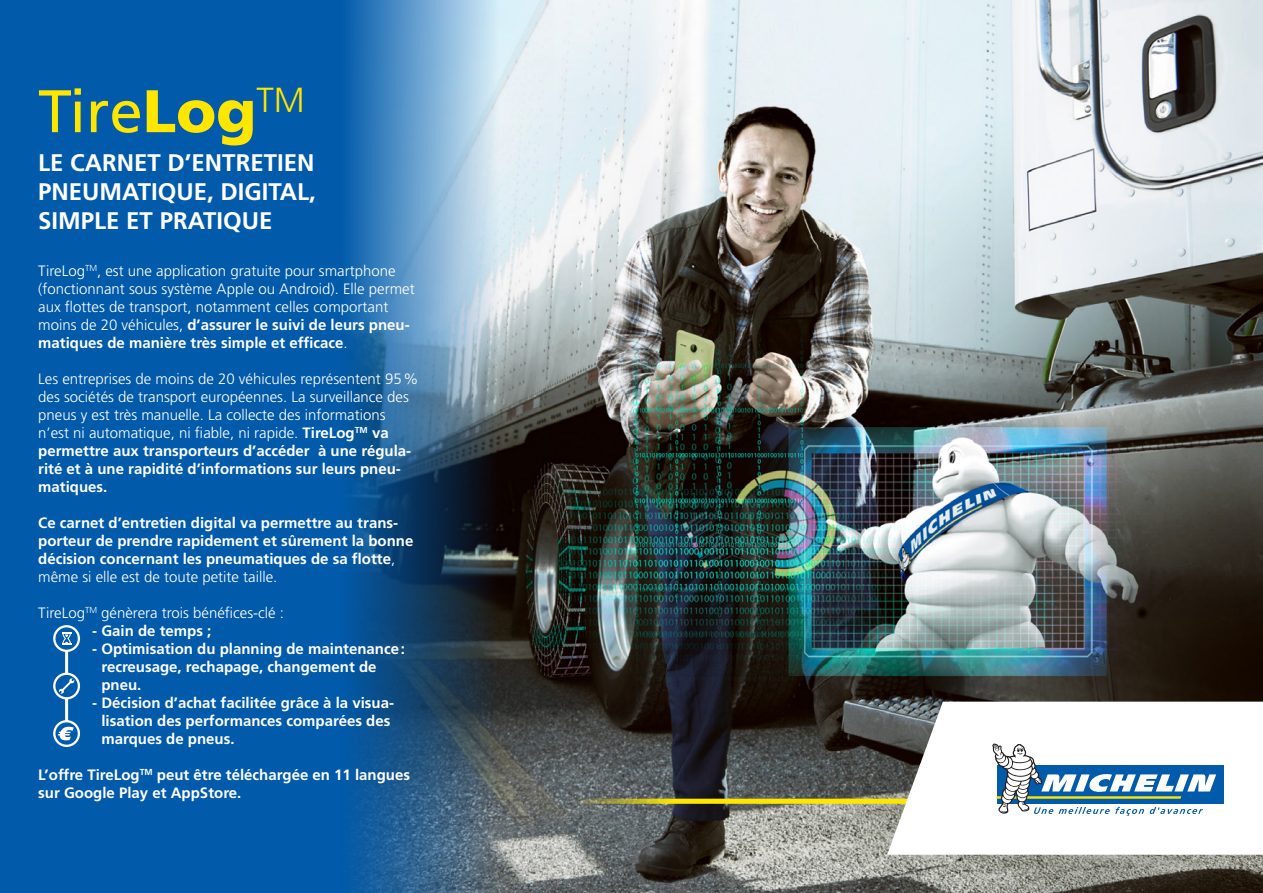
<style>
.page{position:relative;width:1263px;height:893px;background:#fff}
.page>*{position:absolute;margin:0;border:0;box-sizing:border-box;transform-origin:0 0}
._01_INTER{font:60px "Frutiger LT Std";color:#ffe601}
._01_INTER-2{font:700 24px/28.8px "Frutiger LT Std";color:#fff;text-align:justify}
._00_COURANT{font:300 15px/18px "Frutiger LT Std";color:#fff}
._00_COURANT-2{font:700 15px/18px "Frutiger LT Std";color:#fff}
.s1{font-weight:900}
.s2{font-weight:700}
.s3{font-weight:300}
</style>
<div class="page">
<img style="left:554px;top:0;width:709px;height:893px">
<svg style="left:574px;top:799px;width:313px;height:5px;background:#e1ce16"></svg>
<svg style="left:0;top:0;width:554px;height:893px;background:#2065a2"></svg>
<svg style="left:887px;top:702px;width:376px;height:153px"></svg>
<svg style="left:992px;top:743px;width:233px;height:73px"></svg>
<hr style="left:65px;top:651px;width:3px;height:24px;background:#fff">
<hr style="left:65px;top:699px;width:3px;height:23px;background:#fff">
<div style="left:53px;top:673px;width:27px;height:26px;border:2px solid #fff;border-radius:50%"></div>
<svg style="left:59px;top:678px;width:15px;height:16px"></svg>
<div style="left:53px;top:625px;width:27px;height:27px;border:2px solid #fff;border-radius:50%"></div>
<svg style="left:62px;top:632px;width:10px;height:13px"></svg>
<div style="left:53px;top:720px;width:27px;height:27px;border:2px solid #fff;border-radius:50%"></div>
<svg style="left:58px;top:727px;width:16px;height:13px"></svg>
<p class="_01_INTER" style="left:38px;top:76px;width:268px">Tire<span class="s1">Log</span><sup>TM</sup></p>
<p class="_01_INTER-2" style="left:38px;top:149px;width:279px">LE CARNET D’ENTRETIEN PNEUMATIQUE, DIGITAL, SIMPLE ET PRATIQUE</p>
<p class="_00_COURANT" style="left:38px;top:262px;width:378px">TireLog<sup>TM</sup>, est une application gratuite pour smartphone (fonctionnant sous système Apple ou Android). Elle permet aux flottes de transport, notamment celles comportant moins de 20 véhicules, <span class="s2">d’assurer le suivi de leurs pneu&shy;matiques de manière très simple et efficace</span>.</p>
<p class="_00_COURANT" style="left:38px;top:370px;width:382px">Les entreprises de moins de 20 véhicules représentent 95% des sociétés de transport européennes. La surveillance des pneus y est très manuelle. La collecte des informations n’est ni automatique, ni fiable, ni rapide. <span class="s2">TireLog</span><sup>TM</sup> <span class="s2">va permettre aux transporteurs d’accéder à une régula&shy;rité et à une rapidité d’informations sur leurs pneu&shy;matiques.</span></p>
<p class="_00_COURANT-2" style="left:38px;top:514px;width:377px">Ce carnet d’entretien digital va permettre au trans&shy;porteur de prendre rapidement et sûrement la bonne décision concernant les pneumatiques de sa flotte<span class="s3">, même si elle est de toute petite taille.</span></p>
<p class="_00_COURANT" style="left:38px;top:604px;width:247px">TireLog<sup>TM</sup> génèrera trois bénéfices-clé :</p>
<p class="_00_COURANT-2" style="left:92px;top:622px;width:121px">- Gain de temps ;</p>
<p class="_00_COURANT-2" style="left:101px;top:640px;width:305px;text-indent:-9px">- Optimisation du planning de maintenance: recreusage, rechapage, changement de pneu.</p>
<p class="_00_COURANT-2" style="left:101px;top:694px;width:294px;text-indent:-9px">- Décision d’achat facilitée grâce à la visua&shy;lisation des performances comparées des marques de pneus.</p>
<p class="_00_COURANT-2" style="left:38px;top:766px;width:373px">L’offre TireLog<sup>TM</sup> peut être téléchargée en 11 langues sur Google Play et AppStore.</p>
</div>
